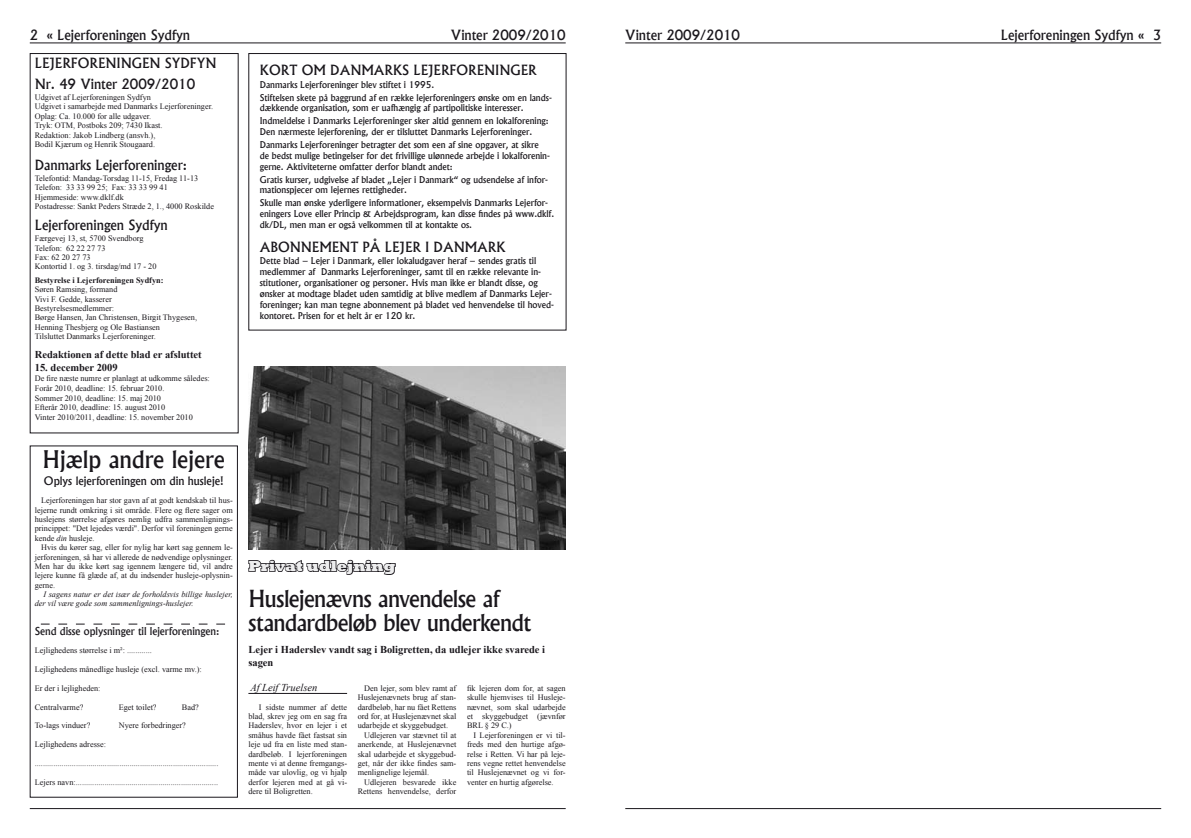
<style>
.page{position:relative;width:1191px;height:838px;background:#fff}
.page>*{position:absolute;margin:0;border:0;box-sizing:border-box;transform-origin:0 0}
.t1{font:500 23.25px "Albertus";color:#1a171c}
.t2{font:500 22.5px/24px "Albertus";letter-spacing:-.025em;color:#1a171c}
.t3{font:800 15px "Rockwell";color:#ededee}
.t4{font:500 13.5px/20.5px "Albertus";color:#1a171c}
.t5{font:500 11.25px "Albertus";color:#1a171c}
.t6{font:700 10.5px/12.6px "Times New Roman";color:#1a171c}
.t7{font:500 10.5px "Albertus";color:#1a171c}
.t8{font:italic 10.5px "Times New Roman";color:#1a171c}
.t9{font:500 9px/10.8px "Albertus";color:#1a171c}
.t10{font:8.25px/9.4px "Times New Roman";color:#1a171c}
.t11{font:italic 8.25px/9.4px "Times New Roman";color:#1a171c}
.t12{font:700 8.25px "Times New Roman";color:#1a171c}
.s1{font-style:italic}
</style>
<div class="page">
<hr style="left:30px;top:43px;width:535px;height:1px;background:#1a171c">
<hr style="left:30px;top:808px;width:535px;height:1px;background:#1a171c">
<hr style="left:625px;top:43px;width:536px;height:1px;background:#1a171c">
<hr style="left:625px;top:808px;width:536px;height:1px;background:#1a171c">
<div style="left:30px;top:445px;width:208px;height:352px;border:1px solid #1a171c"></div>
<svg style="left:41px;top:623px;width:184px;height:1px"></svg>
<img style="left:248px;top:366px;width:317px;height:183px">
<hr style="left:248px;top:693px;width:99px;height:1px;background:#1a171c">
<svg style="left:248px;top:559px;width:148px;height:16px"></svg>
<h3 class="t4" style="left:30px;top:25px;width:162px">2 « Lejerforeningen Sydfyn</h3>
<h3 class="t4" style="left:451px;top:25px;width:116px">Vinter 2009/2010</h3>
<h3 class="t4" style="left:625px;top:25px;width:116px">Vinter 2009/2010</h3>
<h3 class="t4" style="left:1000px;top:25px;width:162px">Lejerforeningen Sydfyn « 3</h3>
<h3 class="t4" style="left:260px;top:60px;width:278px">KORT OM DANMARKS LEJERFO RENINGER</h3>
<p class="t9" style="left:260px;top:78px;width:293px;line-height:12.9px">Danmarks Lejerforeninger blev stiftet i 1995.<br>Stiftelsen skete på baggrund af en række lejerforeningers ønske om en lands-</p>
<p class="t9" style="left:260px;top:102px;width:290px;line-height:12.9px">dækkende organisation, som er uafhængig af partipolitiske interesser.<br>Indmeldelse i Danmarks Lejerforeninger sker altid gennem en lokalforening:</p>
<p class="t9" style="left:260px;top:125px;width:280px;line-height:12.9px">Den nærmeste lejerforening, der er tilsluttet Danmarks Lejerforeninger.<br>Danmarks Lejerforeninger betragter det som een af sine opgaver, at sikre</p>
<p class="t9" style="left:260px;top:150px;width:292px">de bedst mulige betingelser for det frivillige ulønnede arbejde i lokalforenin&shy;gerne. Aktiviteterne omfatter derfor blandt andet:</p>
<p class="t9" style="left:260px;top:174px;width:290px">Gratis kurser, udgivelse af bladet „Lejer i Danmark“ og udsendelse af infor&shy;mationspjecer om lejernes rettigheder.</p>
<p class="t9" style="left:260px;top:198px;width:296px">Skulle man ønske yderligere informationer, eksempelvis Danmarks Lejerfor&shy;eningers Love eller Princip &amp; Arbejdsprogram, kan disse findes på www.dklf. dk/DL, men man er også velkommen til at kontakte os.</p>
<h3 class="t4" style="left:260px;top:236px;width:247px">ABONNEMENT PÅ LEJER I DANMARK</h3>
<p class="t9" style="left:260px;top:256px;width:296px">Dette blad – Lejer i Danmark, eller lokaludgaver heraf – sendes gratis til medlemmer af Danmarks Lejerforeninger, samt til en række relevante in&shy;stitutioner, organisationer og personer. Hvis man ikke er blandt disse, og ønsker at modtage bladet uden samtidig at blive medlem af Danmarks Lejer&shy;foreninger; kan man tegne abonnement på bladet ved henvendelse til hoved&shy;kontoret. Prisen for et helt år er 120 kr.</p>
<h3 class="t4" style="left:35px;top:53px;width:180px;text-indent:82px">ingen Sydfyn<br>Nr. 49 Vinter 2009/2010</h3>
<p class="t10" style="left:35px;top:92px;width:180px">Udgivet af Lejerforeningen Sydfyn<br>Udgivet i samarbejde med Danmarks Lejerforeninger.<br>Oplag: Ca. 10.000 for alle udgaver.<br>Tryk: OTM, Postboks 209; 7430 Ikast.<br>Redaktion: Jakob Lindberg (ansvh.),<br>Bodil Kjærum og Henrik Stougaard.</p>
<h3 class="t4" style="left:35px;top:154px;width:154px">Danmarks Lejerforeninger:</h3>
<p class="t10" style="left:35px;top:173px;width:181px">Telefontid: Mandag-Torsdag 11-15, Fredag 11-13<br>Telefon: 33 33 99 25; Fax: 33 33 99 41<br>Hjemmeside: www.dklf.dk<br>Postadresse: Sankt Peders Stræde 2, 1., 4000 Roskilde</p>
<h3 class="t4" style="left:35px;top:214px;width:134px">Lejerforeningen Sydfyn</h3>
<p class="t10" style="left:35px;top:233px;width:123px">Færgevej 13, st, 5700 Svendborg<br>Telefon: 62 22 27 73<br>Fax: 62 20 27 73<br>Kontortid 1. og 3. tirsdag/md 17 - 20</p>
<p class="t12" style="left:35px;top:274px;width:130px">Bestyrelse i Lejerforeningen Sydfyn:</p>
<p class="t10" style="left:35px;top:285px;width:164px">Søren Ramsing, formand<br>Vivi F. Gedde, kasserer<br>Bestyrelsesmedlemmer:<br>Børge Hansen, Jan Christensen, Birgit Thygesen, Henning Thesbjerg og Ole Bastiansen<br>Tilsluttet Danmarks Lejerforeninger.</p>
<p class="t6" style="left:35px;top:348px;width:168px">Redaktionen af dette blad er afsluttet</p>
<p class="t6" style="left:35px;top:361px;width:84px">15. december 2009</p>
<p class="t10" style="left:35px;top:373px;width:177px;line-height:9.9px">De fire næste numre er planlagt at udkomme således:<br>Forår 2010, deadline: 15. februar 2010.<br>Sommer 2010, deadline: 15. maj 2010<br>Efterår 2010, deadline: 15. august 2010<br>Vinter 2010/2011, deadline: 15. november 2010</p>
<h1 class="t1" style="left:43px;top:445px;width:184px">Hjælp andre lejere</h1>
<h3 class="t5" style="left:44px;top:473px;width:181px">Oplys lejerforeningen om din husleje!</h3>
<p class="t10" style="left:35px;top:496px;width:199px;text-align:justify;text-indent:6px">Lejerforeningen har stor gavn af at godt kendskab til hus&shy;lejerne rundt omkring i sit område. Flere og flere sager om huslejens størrelse afgøres nemlig udfra sammenlignings&shy;princippet: "Det lejedes værdi". Derfor vil foreningen gerne kende <span class="s1">din</span> husleje.</p>
<p class="t10" style="left:35px;top:542px;width:199px;text-align:justify;text-indent:6px">Hvis du kører sag, eller for nylig har kørt sag gennem le&shy;jerforeningen, så har vi allerede de nødvendige oplysninger.<br>Men har du ikke kørt sag igennem længere tid, vil andre lejere kunne få glæde af, at du indsender husleje-oplysnin&shy;gerne.</p>
<p class="t11" style="left:35px;top:589px;width:199px;text-indent:9px">I sagens natur er det især de forholdsvis billige huslejer, der vil være gode som sammenlignings-huslejer.</p>
<p class="t7" style="left:35px;top:624px;width:186px">Send disse oplysninger til lejerforeningen:</p>
<p class="t10" style="left:35px;top:646px;width:119px">Lejlighedens størrelse i m²: ............</p>
<p class="t10" style="left:35px;top:664px;width:168px">Lejlighedens månedlige husleje (excl. varme mv.):</p>
<p class="t10" style="left:35px;top:683px;width:67px">Er der i lejligheden:</p>
<p class="t10" style="left:35px;top:702px;width:50px">Centralvarme?</p>
<p class="t10" style="left:119px;top:702px;width:39px">Eget toilet?</p>
<p class="t10" style="left:182px;top:702px;width:18px">Bad?</p>
<p class="t10" style="left:35px;top:721px;width:57px">To-lags vinduer?</p>
<p class="t10" style="left:119px;top:721px;width:69px">Nyere forbedringer?</p>
<p class="t10" style="left:35px;top:739px;width:73px">Lejlighedens adresse:</p>
<p class="t10" style="left:35px;top:758px;width:185px">.........................................................................................</p>
<p class="t10" style="left:35px;top:777px;width:185px">Lejers navn:.....................................................................</p>
<h3 class="t4" style="left:35px;top:53px;width:65px">Lejerforen</h3>
<h3 class="t3" style="left:248px;top:557px;width:149px">Privat udlejning</h3>
<h2 class="t2" style="left:248px;top:586px;width:284px">Huslejenævns anvendelse af standardbeløb blev underkendt</h2>
<p class="t6" style="left:248px;top:643px;width:298px">Lejer i Haderslev vandt sag i Boligretten, da udlejer ikke svarede i sagen</p>
<p class="t8" style="left:250px;top:680px;width:68px">Af Leif Truelsen</p>
<p class="t10" style="left:248px;top:702px;width:100px;text-align:justify;text-indent:11px">I sidste nummer af dette blad, skrev jeg om en sag fra Haderslev, hvor en lejer i et småhus havde fået fastsat sin leje ud fra en liste med stan&shy;dardbeløb. I lejerforeningen mente vi at denne fremgangs&shy;måde var ulovlig, og vi hjalp derfor lejeren med at gå vi&shy;dere til Boligretten.</p>
<p class="t10" style="left:467px;top:683px;width:100px;text-align:justify">fik lejeren dom for, at sagen skulle hjemvises til Husleje&shy;nævnet, som skal udarbejde et skyggebudget (jævnfør BRL § 29 C.)</p>
<p class="t10" style="left:467px;top:730px;width:100px;text-align:justify;text-indent:6px">I Lejerforeningen er vi til&shy;freds med den hurtige afgø&shy;relse i Retten. Vi har på leje&shy;rens vegne rettet henvendelse til Huslejenævnet og vi for&shy;venter en hurtig afgørelse.</p>
<p class="t10" style="left:364px;top:683px;width:94px">Den lejer, som blev ramt af</p>
<p class="t10" style="left:358px;top:692px;width:100px">Huslejenævnets brug af stan-</p>
<p class="t10" style="left:358px;top:702px;width:100px">dardbeløb, har nu fået Rettens</p>
<p class="t10" style="left:358px;top:711px;width:100px">ord for, at Huslejenævnet skal</p>
<p class="t10" style="left:358px;top:721px;width:92px">udarbejde et skyggebudget.</p>
<p class="t10" style="left:364px;top:730px;width:94px">Udlejeren var stævnet til at</p>
<p class="t10" style="left:358px;top:739px;width:100px">anerkende, at Huslejenævnet</p>
<p class="t10" style="left:358px;top:749px;width:100px">skal udarbejde et skyggebud-</p>
<p class="t10" style="left:358px;top:758px;width:100px">get, når der ikke findes sam-</p>
<p class="t10" style="left:358px;top:767px;width:73px">menlignelige lejemål.</p>
<p class="t10" style="left:364px;top:777px;width:94px">Udlejeren besvarede ikke</p>
<p class="t10" style="left:358px;top:786px;width:100px">Rettens henvendelse, derfor</p>
</div>
